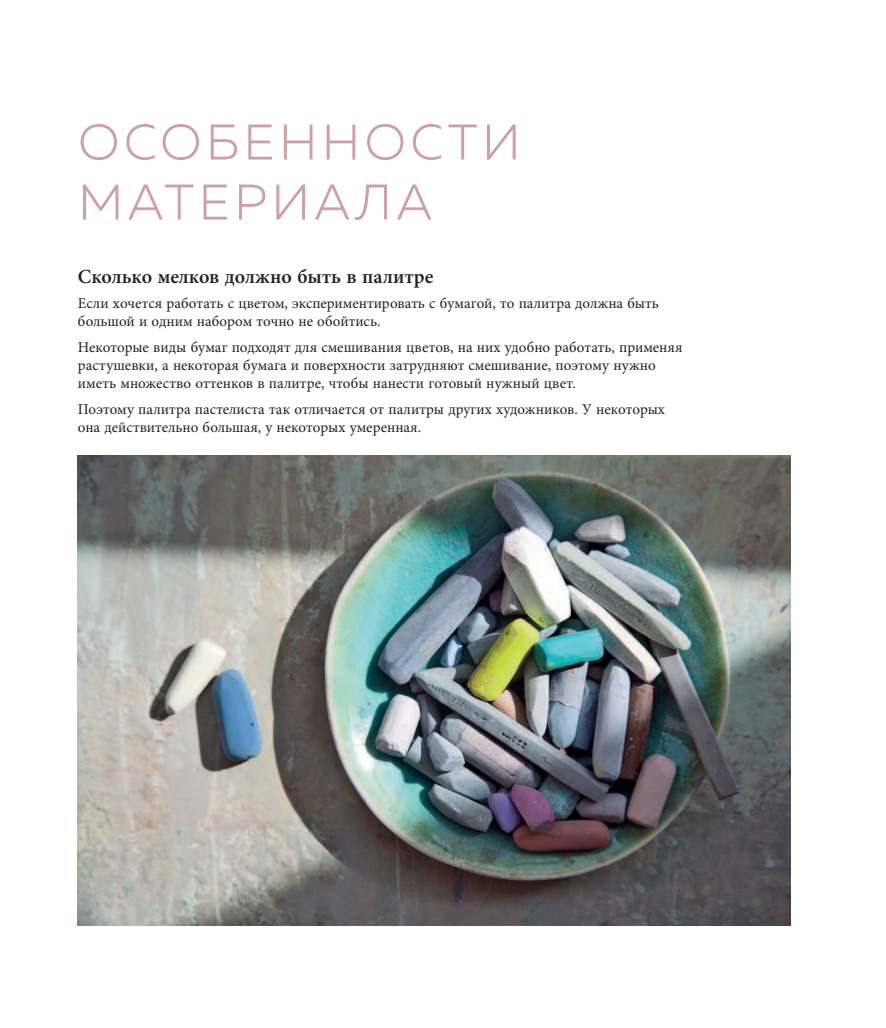
<style>
.page{position:relative;width:886px;height:1028px;background:#fff}
.page>*{position:absolute;margin:0;border:0;box-sizing:border-box;transform-origin:0 0}
.t1{font:300 50px/60px "Muller";letter-spacing:.09em;color:#cd9fa6}
.t2{font:600 20px "Minion Pro";color:#231f20}
.t3{font:15px/18px "Minion Pro";color:#231f20}
</style>
<div class="page">
<img style="left:78px;top:455px;width:712px;height:470px">
<h1 class="t1" style="left:78px;top:116px;width:444px">ОСОБЕННОСТИ<br>МАТЕРИАЛА</h1>
<h2 class="t2" style="left:78px;top:268px;width:357px">Сколько мелков должно быть в палитре</h2>
<p class="t3" style="left:78px;top:295px;width:582px">Если хочется работать с цветом, экспериментировать с бумагой, то палитра должна быть большой и одним набором точно не обойтись.</p>
<p class="t3" style="left:78px;top:338px;width:606px">Некоторые виды бумаг подходят для смешивания цветов, на них удобно работать, применяя растушевки, а некоторая бумага и поверхности затрудняют смешивание, поэтому нужно иметь множество оттенков в палитре, чтобы нанести готовый нужный цвет.</p>
<p class="t3" style="left:78px;top:400px;width:588px">Поэтому палитра пастелиста так отличается от палитры других художников. У некоторых она действительно большая, у некоторых умеренная.</p>
</div>
